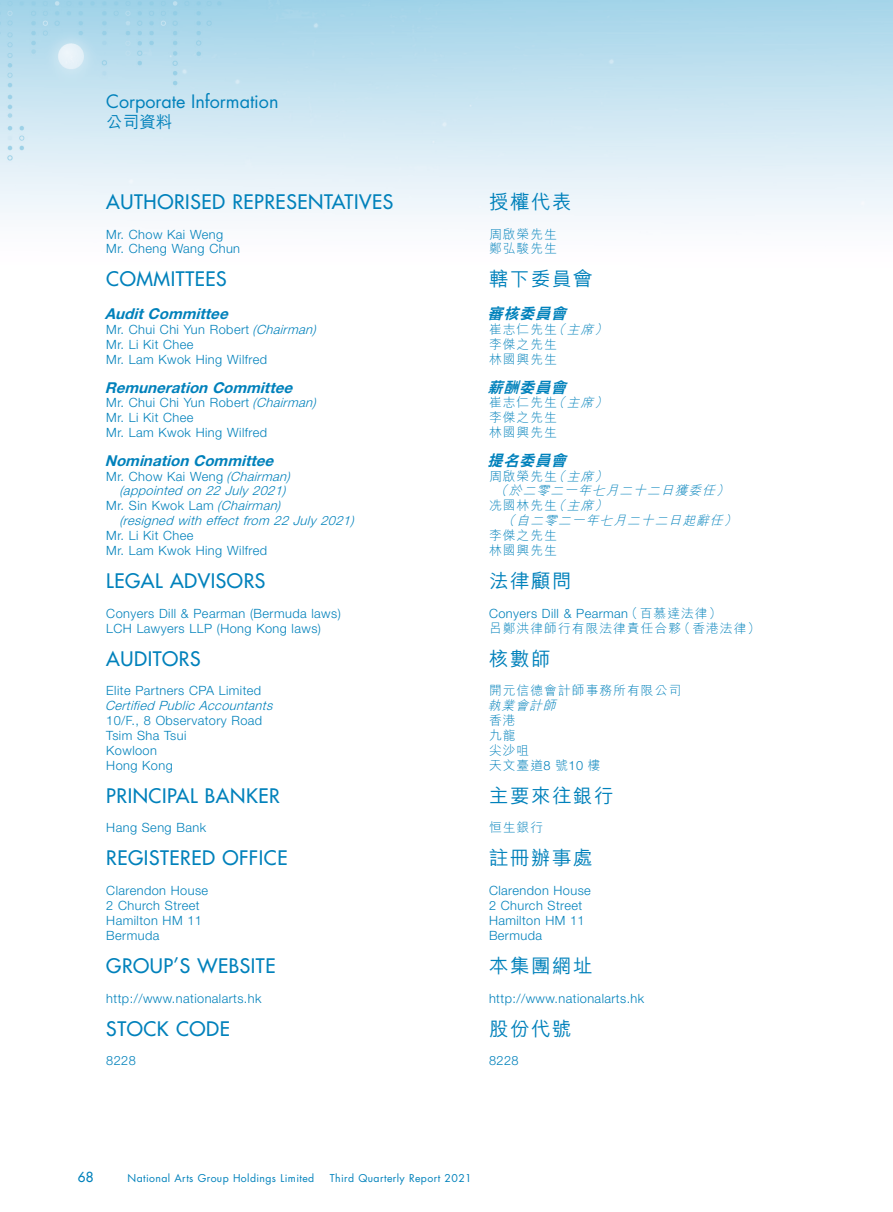
<style>
.page{position:relative;width:893px;height:1212px;background:#fff}
.page>*{position:absolute;margin:0;border:0;box-sizing:border-box;transform-origin:0 0}
.t1{font:500 19.5px "Futura Std";letter-spacing:.03em;color:#0081bb}
.t2{font:500 19.5px "M Hei HK";letter-spacing:.08em;color:#0081bb}
.t3{font:18px "Futura Std";letter-spacing:-.005em;color:#0081bb}
.t4{font:500 16.5px "M Hei HK";color:#0081bb}
.t5{font:italic 700 15px "Helvetica Neue LT Std";color:#0081bb}
.t6{font:italic 800 15px "C Hei 2 HK";color:#0081bb}
.t7{font:500 13.5px "Futura Std";color:#0081bb}
.t8{font:300 12.75px/14.9px "Helvetica Neue LT Std";letter-spacing:.035em;color:#0081bb}
.t9{font:300 12.75px/14.9px "M Hei HK";letter-spacing:.085em;color:#0081bb}
.t10{font:italic 300 12.75px "Helvetica Neue LT Std";color:#0081bb}
.t11{font:italic 300 12.75px "M Hei HK";color:#0081bb}
.t12{font:10.5px "Futura Std";letter-spacing:.035em;color:#0081bb}
.s1{font-style:italic}
.s2{font-family:"M Hei HK"}
.s3{font-family:"Helvetica Neue LT Std"}
</style>
<div class="page">
<h2 class="t3" style="left:106px;top:90px;width:174px">Corporate Information</h2>
<p class="t4" style="left:106px;top:110px;width:68px">公司資料</p>
<h1 class="t1" style="left:106px;top:189px;width:289px">AUTHORISED REPRESENTATIVES</h1>
<p class="t8" style="left:106px;top:226px;width:135px">Mr. Chow Kai Weng<br>Mr. Cheng Wang Chun</p>
<h1 class="t1" style="left:106px;top:267px;width:122px">COMMITTEES</h1>
<p class="t5" style="left:105px;top:305px;width:129px">AuditCommittee</p>
<p class="t8" style="left:106px;top:322px;width:211px">Mr. Chui Chi Yun Robert <span class="s1">(Chairman)<br></span>Mr. Li Kit Chee<br>Mr. Lam Kwok Hing Wilfred</p>
<p class="t5" style="left:105px;top:378px;width:194px">Remuneration Committee</p>
<p class="t8" style="left:106px;top:395px;width:211px">Mr. Chui Chi Yun Robert <span class="s1">(Chairman)<br></span>Mr. Li Kit Chee<br>Mr. Lam Kwok Hing Wilfred</p>
<p class="t5" style="left:105px;top:451px;width:175px">Nomination Committee</p>
<p class="t8" style="left:106px;top:468px;width:185px">Mr. Chow Kai Weng <span class="s1">(Chairman)</span></p>
<p class="t10" style="left:119px;top:483px;width:168px">(appointed on 22 July 2021)</p>
<p class="t8" style="left:106px;top:498px;width:176px">M r. S i n Kw o k L a m <span class="s1">(Chairman)</span></p>
<p class="t10" style="left:119px;top:513px;width:236px">(resigned with effectfrom 22 July 2021)</p>
<p class="t8" style="left:106px;top:528px;width:162px">Mr. Li Kit Chee<br>Mr. Lam Kwok Hing Wilfred</p>
<h1 class="t1" style="left:106px;top:568px;width:161px">LEGAL ADVISORS</h1>
<p class="t8" style="left:106px;top:605px;width:236px">Conyers Dill &amp; Pearman (Bermuda laws)<br>LCH Lawyers LLP (Hong Kong laws)</p>
<h1 class="t1" style="left:106px;top:646px;width:96px">AUDITORS</h1>
<p class="t8" style="left:106px;top:683px;width:156px">Elite Partners CPA Limited</p>
<p class="t10" style="left:105px;top:698px;width:173px">Certified Public Accountants</p>
<p class="t8" style="left:106px;top:713px;width:157px">10/F., 8 Observatory Road<br>Tsim Sha Tsui<br>Kowloon<br>Hong Kong</p>
<h1 class="t1" style="left:106px;top:783px;width:175px">PRINCIPAL BANKER</h1>
<p class="t8" style="left:106px;top:820px;width:101px">Hang Seng Bank</p>
<h1 class="t1" style="left:106px;top:846px;width:183px">REGISTERED OFFICE</h1>
<p class="t8" style="left:106px;top:883px;width:103px">Clarendon House<br>2 Church Street<br>Hamilton HM 11<br>Bermuda</p>
<h1 class="t1" style="left:106px;top:953px;width:171px">GROUP’S WEBSITE</h1>
<p class="t8" style="left:106px;top:990px;width:157px">http://www.nationalarts.hk</p>
<h1 class="t1" style="left:106px;top:1016px;width:125px">STOCK CODE</h1>
<p class="t8" style="left:106px;top:1053px;width:31px">8228</p>
<h1 class="t2" style="left:489px;top:187px;width:84px">授權代表</h1>
<p class="t9" style="left:489px;top:226px;width:69px">周啟榮先生鄭弘駿先生</p>
<h1 class="t2" style="left:489px;top:265px;width:105px">轄下委員會</h1>
<p class="t6" style="left:487px;top:306px;width:84px">審核委員會</p>
<p class="t9" style="left:489px;top:322px;width:123px">崔志仁先生<span class="s1">（主席）</span>李傑之先生<br>林國興先生</p>
<p class="t6" style="left:487px;top:379px;width:84px">薪酬委員會</p>
<p class="t9" style="left:489px;top:395px;width:123px">崔志仁先生<span class="s1">（主席）</span>李傑之先生<br>林國興先生</p>
<p class="t6" style="left:487px;top:453px;width:84px">提名委員會</p>
<p class="t9" style="left:489px;top:468px;width:123px">周啟榮先生<span class="s1">（主席）</span></p>
<p class="t11" style="left:494px;top:484px;width:239px">（於二零二一年七月二十二日獲委任）</p>
<p class="t9" style="left:489px;top:498px;width:123px">冼國林先生<span class="s1">（主席）</span></p>
<p class="t11" style="left:502px;top:514px;width:239px">（自二零二一年七月二十二日起辭任）</p>
<p class="t9" style="left:489px;top:528px;width:69px">李傑之先生林國興先生</p>
<h1 class="t2" style="left:489px;top:567px;width:84px">法律顧問</h1>
<p class="t8" style="left:489px;top:605px;width:234px">Conyers Dill &amp; Pearman<span class="s2">（百慕達法律）</span></p>
<p class="t9" style="left:489px;top:620px;width:273px">呂鄭洪律師行有限法律責任合夥（香港法律）</p>
<h1 class="t2" style="left:489px;top:644px;width:63px">核數師</h1>
<p class="t9" style="left:489px;top:683px;width:194px">開元信德會計師事務所有限公司</p>
<p class="t11" style="left:488px;top:699px;width:73px">執業會計師</p>
<p class="t9" style="left:489px;top:713px;width:113px">香港<br>九龍<br>尖沙咀<br>天文臺道<span class="s3">8</span> 號<span class="s3">10</span> 樓</p>
<h1 class="t2" style="left:489px;top:781px;width:126px">主要來往銀行</h1>
<p class="t9" style="left:489px;top:820px;width:56px">恒生銀行</p>
<h1 class="t2" style="left:489px;top:844px;width:105px">註冊辦事處</h1>
<p class="t8" style="left:489px;top:883px;width:103px">Clarendon House<br>2 Church Street<br>Hamilton HM 11<br>Bermuda</p>
<h1 class="t2" style="left:489px;top:951px;width:105px">本集團網址</h1>
<p class="t8" style="left:489px;top:990px;width:157px">http://www.nationalarts.hk</p>
<h1 class="t2" style="left:489px;top:1014px;width:84px">股份代號</h1>
<p class="t8" style="left:489px;top:1053px;width:31px">8228</p>
<p class="t7" style="left:78px;top:1169px;width:17px">68</p>
<p class="t12" style="left:128px;top:1171px;width:188px">National Arts Group Holdings Limited</p>
<p class="t12" style="left:330px;top:1171px;width:143px">Third Quarterly Report 2021</p>
</div>
